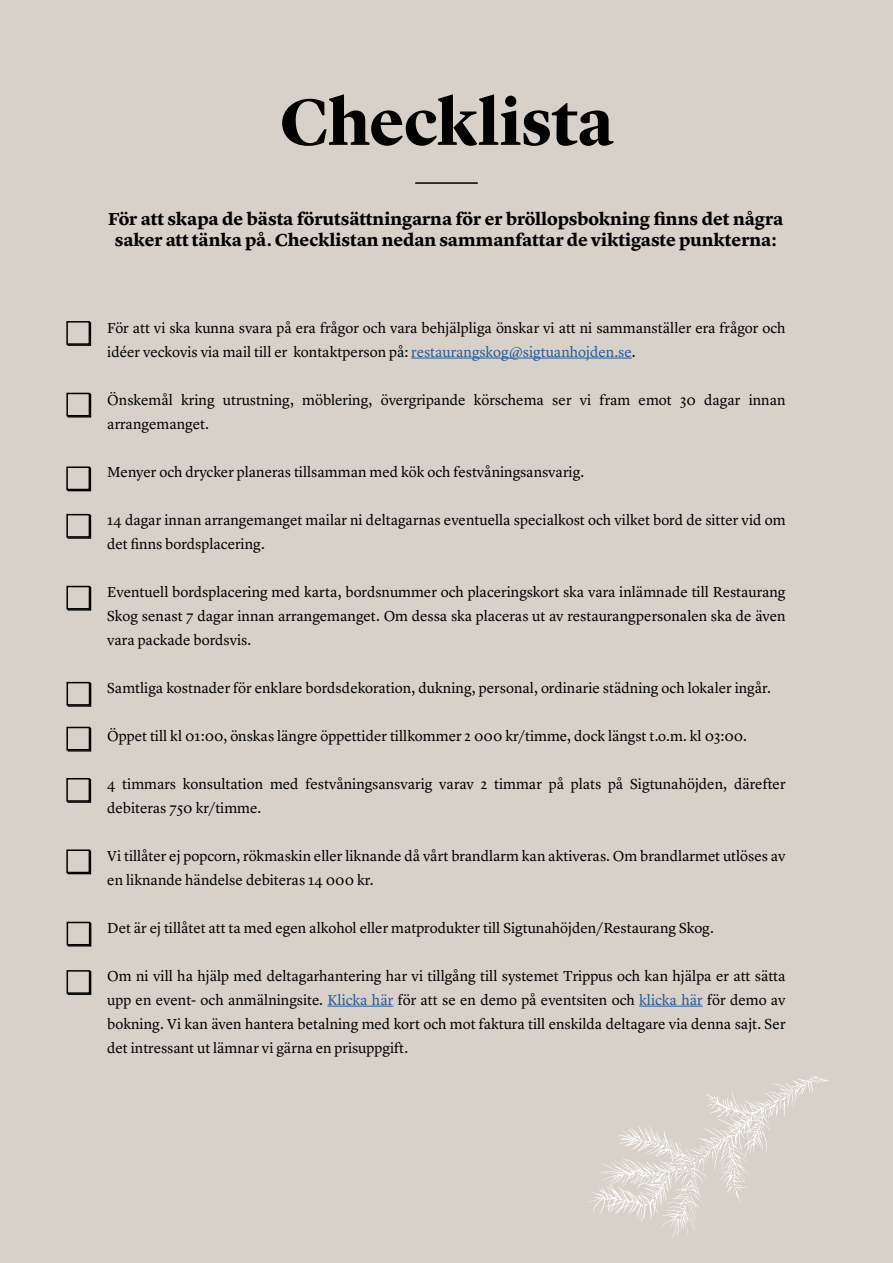
<style>
.page{position:relative;width:893px;height:1263px;background:#d7d1ca}
.page>*{position:absolute;margin:0;border:0;box-sizing:border-box;transform-origin:0 0}
.t1{font:700 67.5px "Lyon Display";letter-spacing:-.005em;color:#000}
.t2{font:700 18px/21px "Lyon Text";color:#000;text-align:center}
.t3{font:15px/24px "Lyon Text";color:#000}
.s1{color:#275b9b}
</style>
<div class="page">
<svg style="left:589px;top:1076px;width:239px;height:162px"></svg>
<hr style="left:415px;top:182px;width:63px;height:2px;background:#000">
<hr style="left:411px;top:358px;width:221px;height:1px;background:#275b9b">
<hr style="left:327px;top:1006px;width:66px;height:1px;background:#275b9b">
<hr style="left:639px;top:1006px;width:64px;height:1px;background:#275b9b">
<div style="left:66px;top:321px;width:24px;height:24px;border:2px solid #000"></div>
<svg style="left:90px;top:322px;width:1px;height:24px"></svg>
<hr style="left:68px;top:344px;width:22px;height:2px;background:#000">
<div style="left:66px;top:393px;width:24px;height:23px;border:2px solid #000"></div>
<svg style="left:68px;top:394px;width:23px;height:23px"></svg>
<svg style="left:67px;top:467px;width:24px;height:24px"></svg>
<div style="left:66px;top:514px;width:24px;height:24px;border:2px solid #000"></div>
<svg style="left:90px;top:515px;width:1px;height:24px"></svg>
<hr style="left:68px;top:537px;width:22px;height:2px;background:#000">
<div style="left:66px;top:586px;width:24px;height:23px;border:2px solid #000"></div>
<svg style="left:90px;top:587px;width:1px;height:24px"></svg>
<hr style="left:68px;top:609px;width:22px;height:2px;background:#000">
<div style="left:67px;top:682px;width:23px;height:24px;border:2px solid #000"></div>
<svg style="left:90px;top:683px;width:1px;height:24px"></svg>
<hr style="left:68px;top:705px;width:22px;height:2px;background:#000">
<div style="left:66px;top:727px;width:24px;height:23px;border:2px solid #000"></div>
<svg style="left:68px;top:728px;width:23px;height:23px"></svg>
<div style="left:66px;top:778px;width:24px;height:24px;border:2px solid #000"></div>
<svg style="left:90px;top:779px;width:1px;height:24px"></svg>
<hr style="left:68px;top:801px;width:22px;height:2px;background:#000">
<div style="left:66px;top:849px;width:24px;height:24px;border:2px solid #000"></div>
<svg style="left:68px;top:850px;width:23px;height:24px"></svg>
<div style="left:67px;top:922px;width:23px;height:23px;border:2px solid #000"></div>
<svg style="left:68px;top:923px;width:23px;height:23px"></svg>
<div style="left:67px;top:970px;width:23px;height:24px;border:2px solid #000"></div>
<svg style="left:90px;top:971px;width:1px;height:24px"></svg>
<hr style="left:68px;top:993px;width:22px;height:2px;background:#000">
<h1 class="t1" style="left:280px;top:72px;width:335px">Checklista</h1>
<p class="t2" style="left:108px;top:207px;width:677px">För att skapa de bästa förutsättningarna för er bröllopsbokning finns det några saker att tänka på. Checklistan nedan sammanfattar de viktigaste punkterna:</p>
<p class="t3" style="left:107px;top:314px;width:680px">För att vi ska kunna svara på era frågor och vara behjälpliga önskar vi att ni sammanställer era frågor och idéer veckovis via mail till er kontaktperson på: <span class="s1">restaurangskog@sigtuanhojden.se</span>.</p>
<p class="t3" style="left:107px;top:386px;width:680px">Önskemål kring utrustning, möblering, övergripande körschema ser vi fram emot 30 dagar innan arrangemanget.</p>
<p class="t3" style="left:107px;top:458px;width:479px">Menyer och drycker planeras tillsamman med kök och festvåningsansvarig.</p>
<p class="t3" style="left:107px;top:506px;width:680px">14 dagar innan arrangemanget mailar ni deltagarnas eventuella specialkost och vilket bord de sitter vid om det finns bordsplacering.</p>
<p class="t3" style="left:107px;top:578px;width:680px;text-align:justify">Eventuell bordsplacering med karta, bordsnummer och placeringskort ska vara inlämnade till Restaurang Skog senast 7 dagar innan arrangemanget. Om dessa ska placeras ut av restaurangpersonalen ska de även vara packade bordsvis.</p>
<p class="t3" style="left:107px;top:674px;width:665px">Samtliga kostnader för enklare bordsdekoration, dukning, personal, ordinarie städning och lokaler ingår.</p>
<p class="t3" style="left:107px;top:722px;width:641px">Öppet till kl 01:00, önskas längre öppettider tillkommer 2 000 kr/timme, dock längst t.o.m. kl 03:00.</p>
<p class="t3" style="left:107px;top:770px;width:680px">4 timmars konsultation med festvåningsansvarig varav 2 timmar på plats på Sigtunahöjden, därefter debiteras 750 kr/timme.</p>
<p class="t3" style="left:107px;top:842px;width:680px">Vi tillåter ej popcorn, rökmaskin eller liknande då vårt brandlarm kan aktiveras. Om brandlarmet utlöses av en liknande händelse debiteras 14 000 kr.</p>
<p class="t3" style="left:107px;top:914px;width:608px">Det är ej tillåtet att ta med egen alkohol eller matprodukter till Sigtunahöjden/Restaurang Skog.</p>
<p class="t3" style="left:107px;top:962px;width:680px;text-align:justify">Om ni vill ha hjälp med deltagarhantering har vi tillgång till systemet Trippus och kan hjälpa er att sätta upp en event- och anmälningsite. <span class="s1">Klicka här</span> för att se en demo på eventsiten och <span class="s1">klicka här</span> för demo av bokning. Vi kan även hantera betalning med kort och mot faktura till enskilda deltagare via denna sajt. Ser det intressant ut lämnar vi gärna en prisuppgift.</p>
</div>
